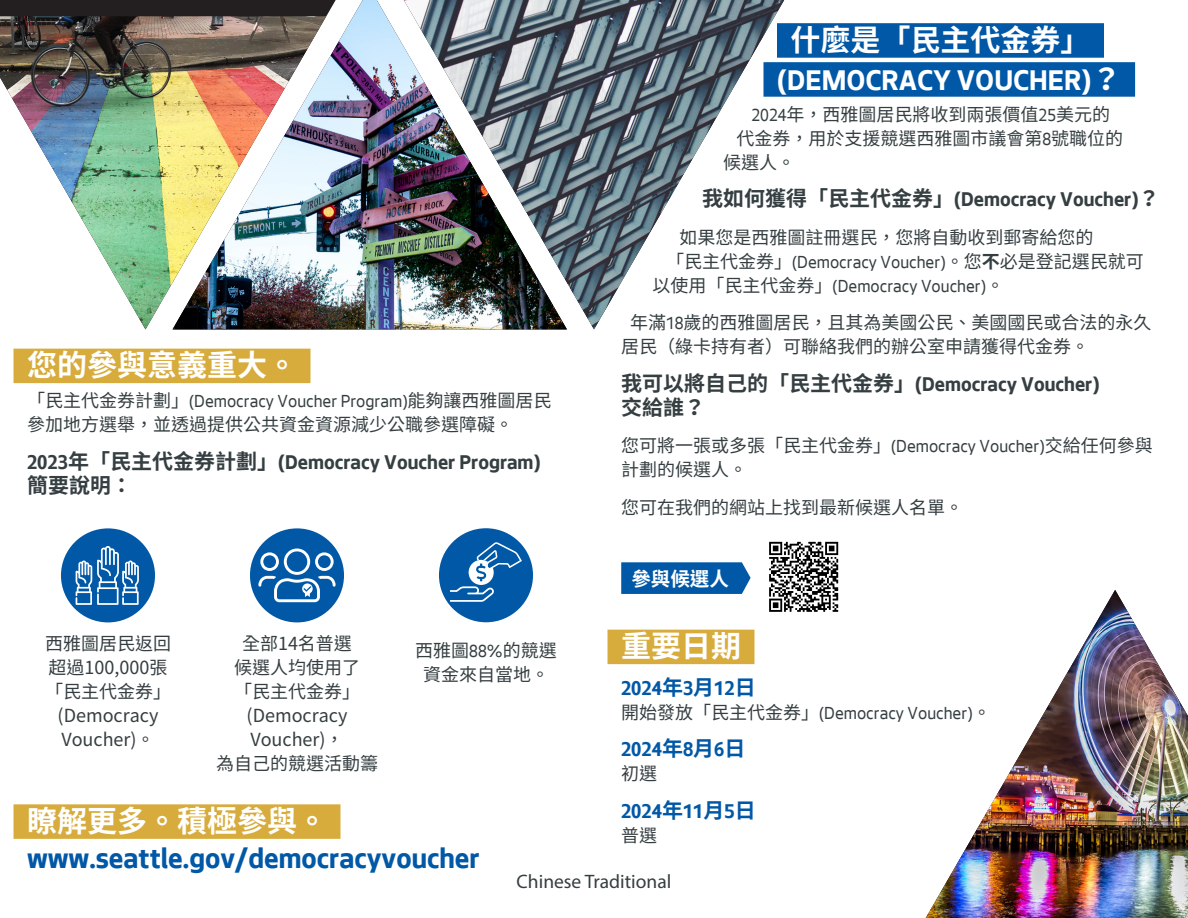
<style>
.page{position:relative;width:1188px;height:918px;background:#fff}
.page>*{position:absolute;margin:0;border:0;box-sizing:border-box;transform-origin:0 0}
.Paragraph_Style_2_co{font:700 30px "Seattle Text";color:#0158a6}
.Paragraph_Style_2{font:700 30px "Noto Sans CJ Ktc";color:#fff}
.Paragraph_Style_2_co-2{font:700 30px "Seattle Text";color:#fff}
.Paragraph_Style_2_co-3{font:700 30px "Noto Sans CJ Ktc";color:#fff}
.t1{font:700 21px/24px "Seattle Text";color:#353e41}
.t2{font:700 21px/24px "Noto Sans CJ Ktc";color:#353e41}
.t3{font:700 21px "Seattle Text";color:#0158a6}
.t4{font:19.5px "Myriad Pro";color:#353e41}
.t5{font:700 19.5px "Noto Sans CJ Ktc";color:#fff}
.t6{font:18px/24px "Noto Sans CJ Ktc";color:#353e41}
.t7{font:18px "Seattle Text";color:#353e41}
.s1{font-family:"Seattle Text"}
.s2{font-family:"Noto Sans CJ Ktc"}
.s3{font-family:"Noto Sans CJ Ktc";font-weight:700}
</style>
<div class="page">
<div style="left:777px;top:23px;width:327px;height:35px;background:#0158a6"></div>
<div style="left:764px;top:62px;width:371px;height:35px;background:#0158a6"></div>
<div style="left:608px;top:630px;width:146px;height:34px;background:#d7ac3d"></div>
<div style="left:14px;top:349px;width:296px;height:34px;background:#d7ac3d"></div>
<img style="left:336px;top:0;width:68px;height:329px">
<img style="left:404px;top:0;width:380px;height:329px">
<img style="left:0;top:0;width:336px;height:329px">
<img style="left:0;top:16px;width:326px;height:313px">
<div style="left:14px;top:804px;width:326px;height:35px;background:#d7ac3d"></div>
<div style="left:250px;top:528px;width:94px;height:94px;background:#0158a6;border-radius:50%"></div>
<svg style="left:258px;top:549px;width:78px;height:53px"></svg>
<div style="left:61px;top:528px;width:94px;height:94px;background:#0158a6;border-radius:50%"></div>
<svg style="left:76px;top:546px;width:63px;height:59px"></svg>
<div style="left:439px;top:528px;width:94px;height:94px;background:#0158a6;border-radius:50%"></div>
<svg style="left:450px;top:542px;width:72px;height:60px"></svg>
<img style="left:769px;top:541px;width:70px;height:71px">
<svg style="left:621px;top:562px;width:130px;height:32px;background:#0d60aa"></svg>
<img style="left:926px;top:590px;width:262px;height:328px">
<p class="Paragraph_Style_2" style="left:27px;top:348px;width:271px">您的參與意義重大。</p>
<p class="t6" style="left:27px;top:389px;width:526px">「民主代金券計劃」<span class="s1">(Democracy Voucher Program)</span>能夠讓西雅圖居民參加地方選舉，並透過提供公共資金資源減少公職參選障礙。</p>
<p class="t1" style="left:27px;top:449px;width:515px">2023<span class="s2">年「民主代金券計劃」</span>(Democracy Voucher Program)<span class="s2">簡要說明：</span></p>
<p class="Paragraph_Style_2_co-3" style="left:790px;top:23px;width:301px">什麼是「民主代金券」</p>
<p class="Paragraph_Style_2_co-2" style="left:777px;top:59px;width:346px">(DEMOCRACY VOUCHER)<span class="s2">？</span></p>
<p class="t6" style="left:752px;top:102px;width:360px"><span class="s1">2024</span>年，西雅圖居民將收到兩張價值<span class="s1">25</span>美元的</p>
<p class="t6" style="left:736px;top:126px;width:388px">代金券，用於支援競選西雅圖市議會第<span class="s1">8</span>號職位的</p>
<p class="t6" style="left:723px;top:150px;width:73px">候選人。</p>
<p class="t1" style="left:702px;top:186px;width:459px"><span class="s2">我如何獲得「民主代金券」</span>(Democracy Voucher)<span class="s2">？</span></p>
<p class="t6" style="left:680px;top:225px;width:415px">如果您是西雅圖註冊選民，您將自動收到郵寄給您的</p>
<p class="t7" style="left:666px;top:250px;width:479px"><span class="s2">「民主代金券」</span>(Democracy Voucher)<span class="s2">。您</span><span class="s3">不</span><span class="s2">必是登記選民就可</span></p>
<p class="t7" style="left:652px;top:274px;width:353px"><span class="s2">以使用「民主代金券」</span>(Democracy Voucher)<span class="s2">。</span></p>
<p class="t6" style="left:621px;top:311px;width:532px;text-indent:9px">年滿<span class="s1">18</span>歲的西雅圖居民，且其為美國公民、美國國民或合法的永久居民（綠卡持有者）可聯絡我們的辦公室申請獲得代金券。</p>
<p class="t2" style="left:621px;top:371px;width:480px">我可以將自己的「民主代金券」<span class="s1">(Democracy Voucher)</span>交給誰？</p>
<p class="t6" style="left:621px;top:434px;width:533px">您可將一張或多張「民主代金券」<span class="s1">(Democracy Voucher)</span>交給任何參與計劃的候選人。</p>
<p class="t6" style="left:621px;top:495px;width:343px">您可在我們的網站上找到最新候選人名單。</p>
<p class="t5" style="left:631px;top:568px;width:99px">參與候選人</p>
<p class="Paragraph_Style_2" style="left:621px;top:629px;width:121px">重要日期</p>
<p class="t3" style="left:621px;top:674px;width:136px">2024<span class="s2">年</span>3<span class="s2">月</span>12<span class="s2">日</span></p>
<p class="t7" style="left:621px;top:701px;width:371px"><span class="s2">開始發放「民主代金券」</span>(Democracy Voucher)<span class="s2">。</span></p>
<p class="t3" style="left:621px;top:735px;width:126px">2024<span class="s2">年</span>8<span class="s2">月</span>6<span class="s2">日</span></p>
<p class="t6" style="left:621px;top:762px;width:37px">初選</p>
<p class="t3" style="left:621px;top:797px;width:136px">2024<span class="s2">年</span>11<span class="s2">月</span>5<span class="s2">日</span></p>
<p class="t6" style="left:621px;top:824px;width:37px">普選</p>
<p class="t6" style="left:45px;top:632px;width:127px;text-align:center">西雅圖居民返回超過100,000張「民主代金券」(Democracy<br>Voucher)。</p>
<p class="t6" style="left:216px;top:632px;width:163px;text-align:center">全部14名普選<br>候選人均使用了<br>「民主代金券」(Democracy<br>Voucher)，<br>為自己的競選活動籌</p>
<p class="t6" style="left:415px;top:639px;width:143px;text-align:center">西雅圖<span class="s1">88%</span>的競選資金來自當地。</p>
<p class="Paragraph_Style_2" style="left:27px;top:804px;width:301px">瞭解更多。積極參與。</p>
<p class="Paragraph_Style_2_co" style="left:27px;top:838px;width:454px">www.seattle.gov/democracyvoucher</p>
<p class="t4" style="left:517px;top:870px;width:156px">Chinese Traditional</p>
</div>
